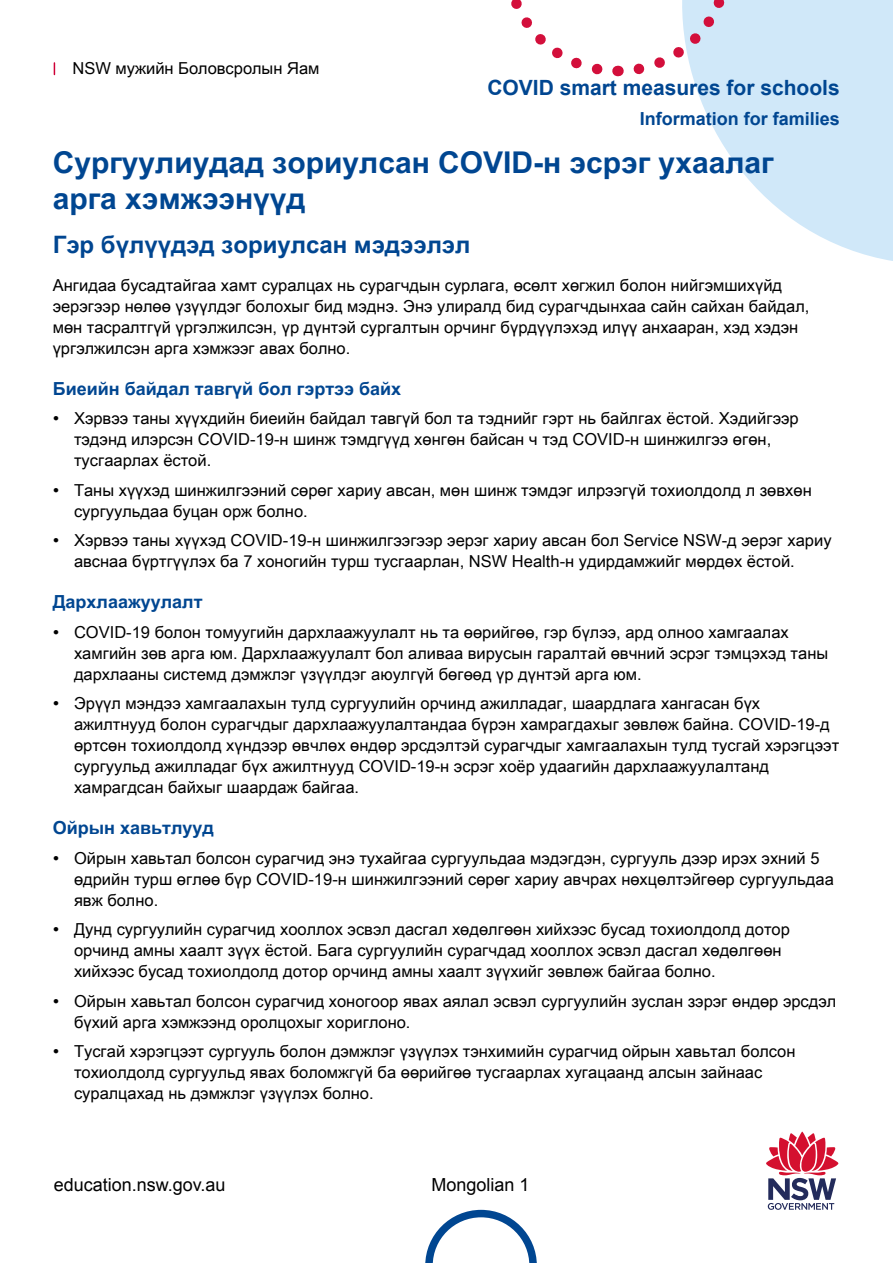
<style>
.page{position:relative;width:893px;height:1263px;background:#fff}
.page>*{position:absolute;margin:0;border:0;box-sizing:border-box;transform-origin:0 0}
.t1{font:700 30px/36px "Arial Unicode MS";color:#004691}
.t2{font:700 24px "Arial Unicode MS";color:#004691}
.t3{font:700 21px "Arial";color:#004691}
.t4{font:700 18px "Arial Unicode MS";color:#004691}
.t5{font:18px "Arial";color:#000}
.t6{font:700 18px "Arial";color:#004691}
.Body_txt{font:16.5px/21px "Arial Unicode MS";color:#000}
.s1{font-weight:700}
</style>
<div class="page">
<svg style="left:618px;top:0;width:275px;height:261px;fill:#d0e8f9"></svg>
<svg style="left:54px;top:63px;width:1px;height:12px"></svg>
<svg style="left:511px;top:0;width:107px;height:77px"></svg>
<svg style="left:626px;top:0;width:112px;height:81px"></svg>
<svg style="left:425px;top:1210px;width:112px;height:53px"></svg>
<svg style="left:766px;top:1131px;width:73px;height:79px"></svg>
<p class="Body_txt" style="left:72px;top:57px;width:249px">NSW мужийн Боловсролын Яам</p>
<p class="t3" style="left:487px;top:74px;width:354px">COVID smart measures for schools</p>
<p class="t6" style="left:640px;top:107px;width:202px">Information for families</p>
<h1 class="t1" style="left:53px;top:145px;width:722px">Сургуулиудад зориулсан COVID-н эсрэг ухаалаг арга хэмжээнүүд</h1>
<h2 class="t2" style="left:53px;top:227px;width:419px">Гэр бүлүүдэд зориулсан мэдээлэл</h2>
<p class="Body_txt" style="left:53px;top:274px;width:758px">Ангидаа бусадтайгаа хамт суралцах нь сурагчдын сурлага, өсөлт хөгжил болон нийгэмшихүйд эерэгээр нөлөө үзүүлдэг болохыг бид мэднэ. Энэ улиралд бид сурагчдынхаа сайн сайхан байдал, мөн тасралтгүй үргэлжилсэн, үр дүнтэй сургалтын орчинг бүрдүүлэхэд илүү анхааран, хэд хэдэн үргэлжилсэн арга хэмжээг авах болно.</p>
<h3 class="t4" style="left:53px;top:375px;width:350px">Биеийн байдал тавгүй бол гэртээ байх</h3>
<p class="Body_txt" style="left:74px;top:408px;width:726px;text-indent:-21px"><span class="s1">∙</span> Хэрвээ таны хүүхдийн биеийн байдал тавгүй бол та тэднийг гэрт нь байлгах ёстой. Хэдийгээр тэдэнд илэрсэн COVID-19-н шинж тэмдгүүд хөнгөн байсан ч тэд COVID-н шинжилгээ өгөн, тусгаарлах ёстой.</p>
<p class="Body_txt" style="left:74px;top:479px;width:739px;text-indent:-21px"><span class="s1">∙</span> Таны хүүхэд шинжилгээний сөрөг хариу авсан, мөн шинж тэмдэг илрээгүй тохиолдолд л зөвхөн сургуульдаа буцан орж болно.</p>
<p class="Body_txt" style="left:74px;top:530px;width:759px;text-indent:-21px"><span class="s1">∙</span> Хэрвээ таны хүүхэд COVID-19-н шинжилгээгээр эерэг хариу авсан бол Service NSW-д эерэг хариу авснаа бүртгүүлэх ба 7 хоногийн турш тусгаарлан, NSW Health-н удирдамжийг мөрдөх ёстой.</p>
<h3 class="t4" style="left:53px;top:589px;width:151px">Дархлаажуулалт</h3>
<p class="Body_txt" style="left:74px;top:621px;width:756px;text-indent:-21px"><span class="s1">∙</span> COVID-19 болон томуугийн дархлаажуулалт нь та өөрийгөө, гэр бүлээ, ард олноо хамгаалах хамгийн зөв арга юм. Дархлаажуулалт бол аливаа вирусын гаралтай өвчний эсрэг тэмцэхэд таны дархлааны системд дэмжлэг үзүүлдэг аюулгүй бөгөөд үр дүнтэй арга юм.</p>
<p class="Body_txt" style="left:74px;top:693px;width:767px;text-indent:-21px"><span class="s1">∙</span> Эрүүл мэндээ хамгаалахын тулд сургуулийн орчинд ажилладаг, шаардлага хангасан бүх ажилтнууд болон сурагчдыг дархлаажуулалтандаа бүрэн хамрагдахыг зөвлөж байна. COVID-19-д өртсөн тохиолдолд хүндээр өвчлөх өндөр эрсдэлтэй сурагчдыг хамгаалахын тулд тусгай хэрэгцээт сургуульд ажилладаг бүх ажилтнууд COVID-19-н эсрэг хоёр удаагийн дархлаажуулалтанд хамрагдсан байхыг шаардаж байгаа.</p>
<h3 class="t4" style="left:53px;top:815px;width:163px">Ойрын хавьтлууд</h3>
<p class="Body_txt" style="left:74px;top:847px;width:761px;text-indent:-21px"><span class="s1">∙</span> Ойрын хавьтал болсон сурагчид энэ тухайгаа сургуульдаа мэдэгдэн, сургууль дээр ирэх эхний 5 өдрийн турш өглөө бүр COVID-19-н шинжилгээний сөрөг хариу авчрах нөхцөлтэйгөөр сургуульдаа явж болно.</p>
<p class="Body_txt" style="left:74px;top:919px;width:717px;text-indent:-21px"><span class="s1">∙</span> Дунд сургуулийн сурагчид хооллох эсвэл дасгал хөдөлгөөн хийхээс бусад тохиолдолд дотор орчинд амны хаалт зүүх ёстой. Бага сургуулийн сурагчдад хооллох эсвэл дасгал хөдөлгөөн хийхээс бусад тохиолдолд дотор орчинд амны хаалт зүүхийг зөвлөж байгаа болно.</p>
<p class="Body_txt" style="left:74px;top:990px;width:764px;text-indent:-21px"><span class="s1">∙</span> Ойрын хавьтал болсон сурагчид хоногоор явах аялал эсвэл сургуулийн зуслан зэрэг өндөр эрсдэл бүхий арга хэмжээнд оролцохыг хориглоно.</p>
<p class="Body_txt" style="left:74px;top:1041px;width:723px;text-indent:-21px"><span class="s1">∙</span> Тусгай хэрэгцээт сургууль болон дэмжлэг үзүүлэх тэнхимийн сурагчид ойрын хавьтал болсон тохиолдолд сургуульд явах боломжгүй ба өөрийгөө тусгаарлах хугацаанд алсын зайнаас суралцахад нь дэмжлэг үзүүлэх болно.</p>
<p class="t5" style="left:54px;top:1173px;width:173px">education.nsw.gov.au</p>
<p class="t5" style="left:432px;top:1173px;width:100px">Mongolian 1</p>
</div>
